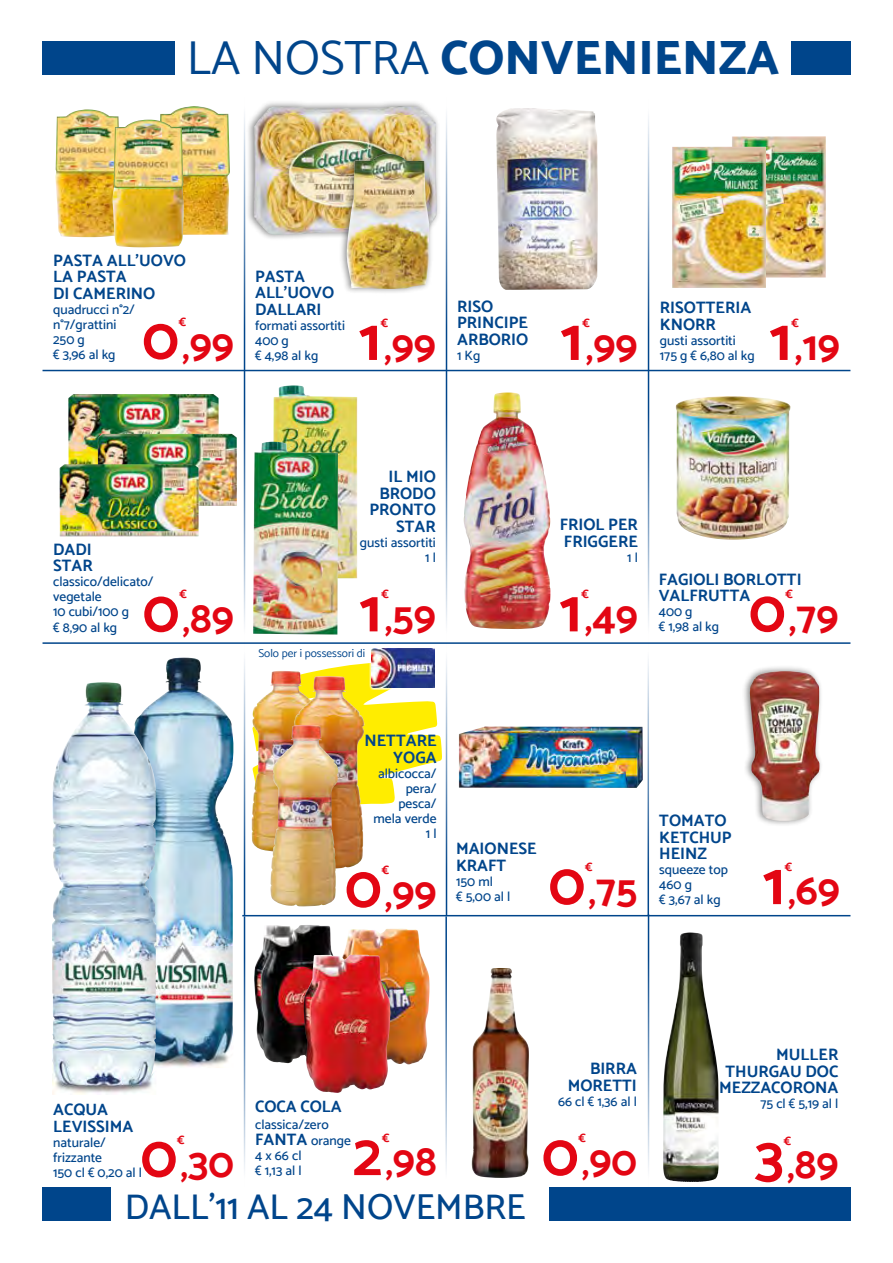
<style>
.page{position:relative;width:893px;height:1263px;background:#fff}
.page>*{position:absolute;margin:0;border:0;box-sizing:border-box;transform-origin:0 0}
.t1{font:700 60.3px "Catamaran";color:#e30613}
.t2{font:800 48px "Catamaran";color:#00458b}
.t3{font:700 42px "Catamaran";color:#e30613}
.t4{font:500 36px "Catamaran";color:#00458b}
.t5{font:700 16.5px/16.5px "Catamaran";color:#00458b}
.t6{font:500 13.5px/15px "Catamaran";color:#00458b}
.t7{font:700 12px "Catamaran";color:#e30613}
.t8{font:11.4px "Catamaran";color:#00458b}
.s1{font-weight:400}
.s2{font-size:36px}
.s3{font-weight:700;font-size:16.5px}
</style>
<div class="page">
<hr style="left:43px;top:642px;width:807px;height:2px;background:#00458b">
<hr style="left:242px;top:915px;width:608px;height:1px;background:#00458b">
<hr style="left:43px;top:370px;width:807px;height:1px;background:#00458b">
<hr style="left:244px;top:642px;width:1px;height:273px;background:#00458b">
<hr style="left:244px;top:916px;width:1px;height:271px;background:#00458b">
<hr style="left:648px;top:370px;width:1px;height:272px;background:#00458b">
<hr style="left:446px;top:642px;width:1px;height:273px;background:#00458b">
<hr style="left:446px;top:97px;width:1px;height:273px;background:#00458b">
<hr style="left:244px;top:97px;width:1px;height:273px;background:#00458b">
<hr style="left:244px;top:370px;width:1px;height:273px;background:#00458b">
<hr style="left:648px;top:914px;width:1px;height:273px;background:#00458b">
<hr style="left:647px;top:642px;width:2px;height:273px;background:#00458b">
<hr style="left:446px;top:370px;width:1px;height:272px;background:#00458b">
<hr style="left:648px;top:99px;width:1px;height:272px;background:#00458b">
<hr style="left:445px;top:916px;width:2px;height:271px;background:#00458b">
<div style="left:42px;top:41px;width:808px;height:34px;background:#00458b"></div>
<div style="left:175px;top:41px;width:616px;height:34px;background:#fff"></div>
<img style="left:732px;top:136px;width:94px;height:141px">
<img style="left:672px;top:147px;width:94px;height:141px">
<div style="left:246px;top:100px;width:195px;height:141px;background:#000;opacity:.45"></div>
<img style="left:254px;top:107px;width:183px;height:128px">
<div style="left:339px;top:148px;width:94px;height:147px;background:#000;opacity:.45"></div>
<img style="left:347px;top:154px;width:82px;height:135px">
<img style="left:496px;top:108px;width:102px;height:182px">
<img style="left:160px;top:106px;width:70px;height:129px">
<img style="left:55px;top:109px;width:64px;height:128px">
<img style="left:112px;top:120px;width:72px;height:127px">
<img style="left:68px;top:394px;width:151px;height:70px">
<img style="left:98px;top:434px;width:139px;height:72px">
<img style="left:60px;top:464px;width:139px;height:72px">
<img style="left:273px;top:385px;width:84px;height:193px">
<img style="left:253px;top:442px;width:85px;height:193px">
<div style="left:742px;top:665px;width:81px;height:162px;background:#000;opacity:.45"></div>
<img style="left:750px;top:671px;width:69px;height:150px">
<img style="left:464px;top:392px;width:86px;height:237px">
<img style="left:459px;top:726px;width:184px;height:62px">
<img style="left:676px;top:396px;width:115px;height:144px">
<img style="left:156px;top:657px;width:77px;height:411px">
<img style="left:52px;top:682px;width:104px;height:413px">
<img style="left:343px;top:929px;width:86px;height:136px">
<img style="left:254px;top:925px;width:79px;height:138px">
<img style="left:304px;top:955px;width:86px;height:138px">
<svg style="left:272px;top:663px;width:170px;height:142px"></svg>
<div style="left:369px;top:645px;width:69px;height:45px;background:#fff;opacity:.75"></div>
<img style="left:372px;top:648px;width:63px;height:40px">
<img style="left:252px;top:672px;width:66px;height:179px">
<img style="left:293px;top:676px;width:70px;height:193px">
<img style="left:270px;top:725px;width:69px;height:181px">
<img style="left:663px;top:932px;width:55px;height:250px">
<img style="left:471px;top:968px;width:58px;height:210px">
<div style="left:42px;top:1188px;width:808px;height:33px;background:#00458b"></div>
<div style="left:112px;top:1188px;width:437px;height:33px;background:#fff"></div>
<h2 class="t2" style="left:187px;top:30px;width:594px"><span class="s1">LA NOSTRA</span> CONVENIENZA</h2>
<p class="t5" style="left:53px;top:252px;width:134px">PASTA ALL’UOVO<br>LA PASTA<br>DI CAMERINO</p>
<p class="t6" style="left:53px;top:302px;width:83px">quadrucci n°2/ n°7/grattini<br>250 g<br>€ 3,96 al kg</p>
<p class="t7" style="left:179px;top:315px;width:9px">€</p>
<h3 class="t3" style="left:182px;top:320px;width:53px"><span class="s2">,</span>99</h3>
<h1 class="t1" style="left:142px;top:303px;width:38px">0</h1>
<p class="t5" style="left:255px;top:268px;width:81px">PASTA<br>ALL’UOVO<br>DALLARI</p>
<p class="t6" style="left:255px;top:318px;width:91px">formati assortiti<br>400 g<br>€ 4,98 al kg</p>
<h1 class="t1" style="left:560px;top:304px;width:24px">1</h1>
<p class="t5" style="left:457px;top:298px;width:73px">RISO<br>PRINCIPE<br>ARBORIO</p>
<p class="t7" style="left:381px;top:316px;width:9px">€</p>
<h3 class="t3" style="left:384px;top:321px;width:53px"><span class="s2">,</span>99</h3>
<p class="t7" style="left:583px;top:316px;width:9px">€</p>
<h3 class="t3" style="left:586px;top:321px;width:53px"><span class="s2">,</span>99</h3>
<h1 class="t1" style="left:359px;top:304px;width:24px">1</h1>
<p class="t6" style="left:457px;top:348px;width:25px">1 Kg</p>
<p class="t5" style="left:660px;top:299px;width:93px">RISOTTERIA<br>KNORR</p>
<p class="t6" style="left:660px;top:333px;width:77px">gusti assortiti</p>
<p class="t6" style="left:660px;top:348px;width:96px">175 g € 6,80 al kg</p>
<p class="t7" style="left:791px;top:316px;width:9px">€</p>
<h3 class="t3" style="left:795px;top:321px;width:47px"><span class="s2">,</span>19</h3>
<h1 class="t1" style="left:769px;top:304px;width:24px">1</h1>
<p class="t5" style="left:53px;top:541px;width:41px">DADI<br>STAR</p>
<p class="t6" style="left:53px;top:574px;width:102px">classico/delicato/ vegetale<br>10 cubi/100 g<br>€ 8,90 al kg</p>
<p class="t7" style="left:179px;top:587px;width:9px">€</p>
<h3 class="t3" style="left:183px;top:592px;width:53px"><span class="s2">,</span>89</h3>
<h1 class="t1" style="left:143px;top:575px;width:38px">0</h1>
<p class="t5" style="left:369px;top:468px;width:68px;text-align:right">IL MIO<br>BRODO<br>PRONTO<br>STAR</p>
<p class="t6" style="left:360px;top:535px;width:77px;text-align:right">gusti assortiti<br>1 l</p>
<p class="t7" style="left:381px;top:587px;width:9px">€</p>
<h3 class="t3" style="left:385px;top:592px;width:53px"><span class="s2">,</span>59</h3>
<h1 class="t1" style="left:359px;top:575px;width:24px">1</h1>
<p class="t8" style="left:258px;top:646px;width:108px">Solo per i possessori di</p>
<p class="t5" style="left:560px;top:516px;width:80px">FRIOL PER<br>FRIGGERE</p>
<p class="t6" style="left:627px;top:550px;width:12px">1 l</p>
<p class="t7" style="left:581px;top:587px;width:9px">€</p>
<h3 class="t3" style="left:585px;top:592px;width:55px"><span class="s2">,</span>49</h3>
<h1 class="t1" style="left:559px;top:575px;width:24px">1</h1>
<p class="t5" style="left:659px;top:571px;width:144px">FAGIOLI BORLOTTI<br>VALFRUTTA</p>
<p class="t6" style="left:659px;top:604px;width:62px">400 g<br>€ 1,98 al kg</p>
<p class="t7" style="left:786px;top:587px;width:9px">€</p>
<h3 class="t3" style="left:789px;top:592px;width:51px"><span class="s2">,</span>79</h3>
<h1 class="t1" style="left:749px;top:575px;width:38px">0</h1>
<p class="t5" style="left:364px;top:732px;width:74px;text-align:right">NETTARE<br>YOGA</p>
<p class="t6" style="left:374px;top:765px;width:65px;text-align:right">albicocca/ pera/ pesca/ mela verde<br>1 l</p>
<p class="t7" style="left:382px;top:863px;width:9px">€</p>
<h3 class="t3" style="left:385px;top:868px;width:53px"><span class="s2">,</span>99</h3>
<h1 class="t1" style="left:345px;top:851px;width:38px">0</h1>
<p class="t5" style="left:456px;top:840px;width:82px">MAIONESE<br>KRAFT</p>
<p class="t6" style="left:456px;top:874px;width:56px">150 ml<br>€ 5,00 al l</p>
<p class="t7" style="left:585px;top:860px;width:9px">€</p>
<h3 class="t3" style="left:588px;top:865px;width:51px"><span class="s2">,</span>75</h3>
<h1 class="t1" style="left:549px;top:848px;width:38px">0</h1>
<p class="t5" style="left:659px;top:812px;width:74px">TOMATO<br>KETCHUP<br>HEINZ</p>
<p class="t6" style="left:659px;top:862px;width:70px">squeeze top<br>460 g<br>€ 3,67 al kg</p>
<p class="t7" style="left:785px;top:860px;width:9px">€</p>
<h3 class="t3" style="left:788px;top:865px;width:53px"><span class="s2">,</span>69</h3>
<h1 class="t1" style="left:763px;top:848px;width:24px">1</h1>
<p class="t5" style="left:255px;top:1098px;width:88px">COCA COLA</p>
<p class="t6" style="left:255px;top:1116px;width:97px;line-height:16.5px">classica/zero<br><span class="s3">FANTA</span> orange</p>
<p class="t6" style="left:255px;top:1148px;width:48px">4 x 66 cl € 1,13 al l</p>
<p class="t5" style="left:53px;top:1101px;width:82px">ACQUA<br>LEVISSIMA</p>
<p class="t6" style="left:53px;top:1134px;width:90px">naturale/ frizzante<br>150 cl € 0,20 al l</p>
<h1 class="t1" style="left:353px;top:1119px;width:31px">2</h1>
<p class="t7" style="left:382px;top:1131px;width:9px">€</p>
<h3 class="t3" style="left:385px;top:1136px;width:53px"><span class="s2">,</span>98</h3>
<p class="t7" style="left:177px;top:1132px;width:9px">€</p>
<h3 class="t3" style="left:180px;top:1137px;width:55px"><span class="s2">,</span>30</h3>
<h1 class="t1" style="left:141px;top:1120px;width:38px">0</h1>
<h3 class="t4" style="left:125px;top:1185px;width:403px">DALL’11 AL 24 NOVEMBRE</h3>
<p class="t5" style="left:568px;top:1060px;width:71px;text-align:right">BIRRA<br>MORETTI</p>
<p class="t6" style="left:558px;top:1093px;width:80px">66 cl € 1,36 al l</p>
<p class="t7" style="left:579px;top:1131px;width:9px">€</p>
<h3 class="t3" style="left:582px;top:1136px;width:57px"><span class="s2">,</span>90</h3>
<h1 class="t1" style="left:542px;top:1119px;width:38px">0</h1>
<p class="t5" style="left:719px;top:1046px;width:121px;text-align:right">MULLER<br>THURGAU DOC<br>MEZZACORONA</p>
<p class="t6" style="left:760px;top:1096px;width:80px">75 cl € 5,19 al l</p>
<p class="t7" style="left:784px;top:1133px;width:9px">€</p>
<h3 class="t3" style="left:787px;top:1139px;width:53px"><span class="s2">,</span>89</h3>
<h1 class="t1" style="left:755px;top:1121px;width:31px">3</h1>
</div>
